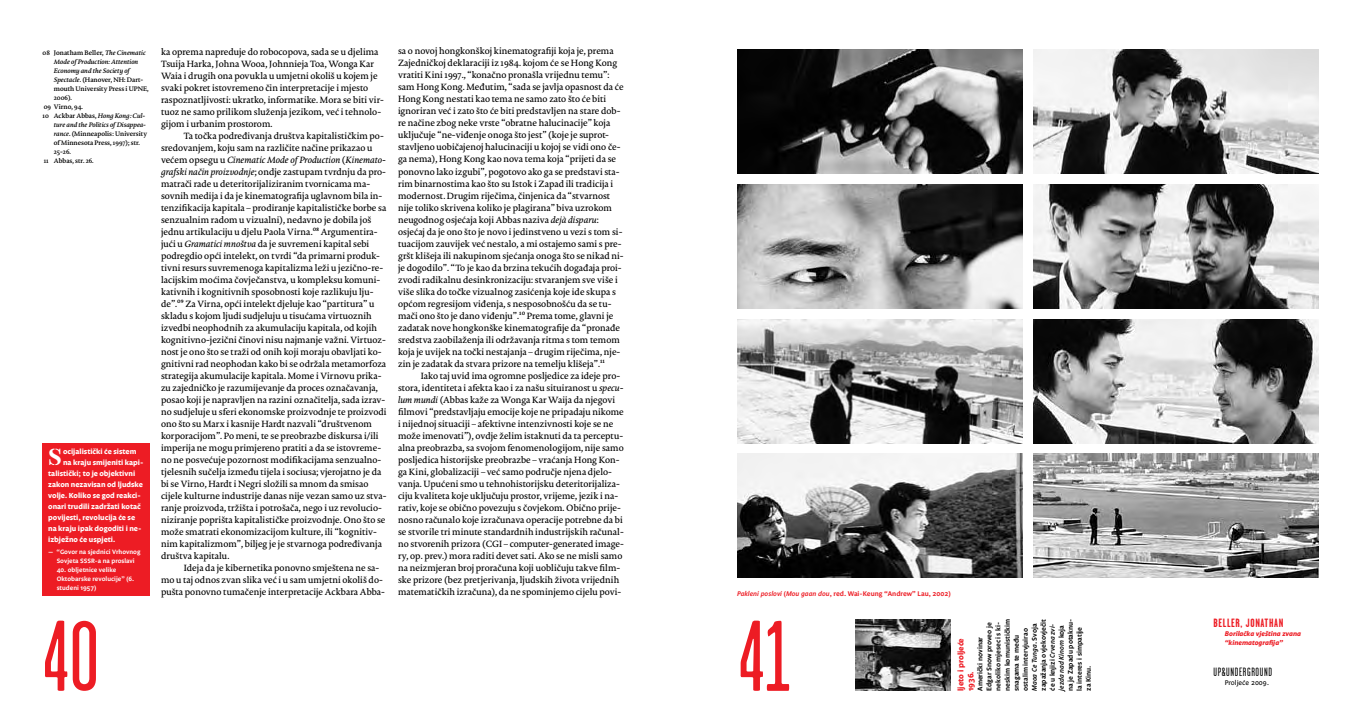
<style>
.page{position:relative;width:1361px;height:709px;background:#fff}
.page>*{position:absolute;margin:0;border:0;box-sizing:border-box;transform-origin:0 0}
.t1{font:100px "Garage Gothic";color:#ed1c24}
.t2{font:500 23px "Le Corbusier Stencil";color:#fff}
.t3{font:700 12px "Garage Gothic";letter-spacing:.05em;color:#ed1c24}
.t4{font:12px "Garage Gothic";letter-spacing:.05em;color:#000}
.t5{font:9px/12px "Porta Medium F";color:#000}
.t6{font:9px "Porta Medium Italic F";color:#000}
.t7{font:900 8px/10px "Legato";color:#ed1c24}
.t8{font:700 7.5px "Legato Semi";color:#fff}
.t9{font:7px/9px "Legato Semi";color:#000}
.t10{font:7px "Legato Semi";color:#ed1c24}
.t11{font:italic 900 7px/9px "Legato";color:#ed1c24}
.t12{font:900 7px "Legato";color:#000}
.t13{font:6.5px "Porta Bold F";color:#000}
.t14{font:6.5px/9px "Legato Semi";color:#fff;text-align:center}
.t15{font:6.5px/9px "Porta Bold Italic F";color:#000}
.s1{font-family:"Porta Bold Italic F"}
.s2{font-family:"Porta Medium F"}
.s3{font-family:"Porta Medium Italic F"}
.s4{font-style:italic}
</style>
<div class="page">
<img style="left:737px;top:50px;width:285px;height:124px">
<img style="left:1033px;top:50px;width:285px;height:124px">
<img style="left:737px;top:184px;width:285px;height:124px">
<img style="left:1033px;top:184px;width:285px;height:124px">
<img style="left:737px;top:319px;width:285px;height:124px">
<img style="left:1033px;top:319px;width:285px;height:124px">
<img style="left:737px;top:454px;width:285px;height:123px">
<img style="left:1033px;top:454px;width:285px;height:123px">
<img style="left:855px;top:619px;width:95px;height:72px">
<div style="left:43px;top:443px;width:107px;height:152px;background:#ed1c24"></div>
<p class="t13" style="left:43px;top:48px;width:105px">08 Jonatham Beller, <span class="s1">The Cinematic</span></p>
<p class="t15" style="left:54px;top:57px;width:86px">Mode of Production: Attention<br>Economy and the Society of</p>
<p class="t13" style="left:54px;top:75px;width:91px"><span class="s1">Spectacle</span>. (Hanover, NH: Dart-</p>
<p class="t13" style="left:54px;top:84px;width:96px">mouth University Press i UPNE,</p>
<p class="t13" style="left:54px;top:93px;width:20px">2006).</p>
<p class="t13" style="left:44px;top:102px;width:41px">09 Virno, 94.</p>
<p class="t13" style="left:43px;top:111px;width:104px">10 Ackbar Abbas, <span class="s1">Hong Kong: Cul-</span></p>
<p class="t15" style="left:54px;top:120px;width:94px">ture and the Politics of Disappea-</p>
<p class="t13" style="left:54px;top:129px;width:95px"><span class="s1">rance</span>. (Minneapolis: University</p>
<p class="t13" style="left:54px;top:139px;width:88px">of Minnesota Press, 1997); str.</p>
<p class="t13" style="left:54px;top:148px;width:19px">25-26.</p>
<p class="t13" style="left:44px;top:157px;width:52px">11 Abbas, str. 26.</p>
<h2 class="t2" style="left:48px;top:443px;width:15px">S</h2>
<p class="t8" style="left:63px;top:447px;width:75px">ocijalistički će sistem</p>
<p class="t8" style="left:63px;top:458px;width:82px">na kraju smijeniti kapi-</p>
<p class="t8" style="left:48px;top:469px;width:88px">talistički; to je objektivni</p>
<p class="t8" style="left:48px;top:480px;width:96px">zakon nezavisan od ljudske</p>
<p class="t8" style="left:48px;top:491px;width:94px">volje. Koliko se god reakci-</p>
<p class="t8" style="left:48px;top:502px;width:94px">onari trudili zadržati kotač</p>
<p class="t8" style="left:48px;top:513px;width:89px">povijesti, revolucija će se</p>
<p class="t8" style="left:48px;top:524px;width:95px">na kraju ipak dogoditi i ne-</p>
<p class="t8" style="left:48px;top:535px;width:69px">izbježno će uspjeti.</p>
<p class="t14" style="left:48px;top:547px;width:94px">— “Govor na sjednici Vrhovnog<br>Sovjeta SSSR-a na proslavi</p>
<p class="t14" style="left:57px;top:565px;width:79px;text-align:left">40. obljetnice velike<br>Oktobarske revolucije” (6. studeni 1957)</p>
<p class="t5" style="left:161px;top:46px;width:224px">ka oprema napreduje do robocopova, sada se u djelima Tsuija Harka, Johna Wooa, Johnnieja Toa, Wonga Kar Waia i drugih ona povukla u umjetni okoliš u kojem je svaki pokret istovremeno čin interpretacije i mjesto raspoznatljivosti: ukratko, informatike. Mora se biti vir&shy;tuoz ne samo prilikom služenja jezikom, već i tehnolo&shy;gijom i urbanim prostorom.</p>
<p class="t5" style="left:161px;top:130px;width:224px;text-indent:23px">Ta točka podređivanja društva kapitalističkim po&shy;sredovanjem, koju sam na različite načine prikazao u</p>
<p class="t6" style="left:161px;top:154px;width:226px"><span class="s2">većem opsegu u</span> Cinematic Mode of Production <span class="s2">(</span>Kinemato-</p>
<p class="t5" style="left:161px;top:166px;width:227px"><span class="s3">grafski način proizvodnje</span>; ondje zastupam tvrdnju da pro&shy;matrači rade u deteritorijaliziranim tvornicama ma&shy;sovnih medija i da je kinematografija uglavnom bila in&shy;tenzifikacija kapitala – prodiranje kapitalističke borbe sa senzualnim radom u vizualni), nedavno je dobila još jednu artikulaciju u djelu Paola Virna.<sup>08</sup> Argumentira&shy;jući u <span class="s3">Gramatici mnoštva</span> da je suvremeni kapital sebi podregdio opći intelekt, on tvrdi “da primarni produk&shy;tivni resurs suvremenoga kapitalizma leži u jezično-re&shy;lacijskim moćima čovječanstva, u kompleksu komuni&shy;kativnih i kognitivnih sposobnosti koje razlikuju lju&shy;de”.<sup>09</sup> Za Virna, opći intelekt djeluje kao “partitura” u skladu s kojom ljudi sudjeluju u tisućama virtuoznih izvedbi neophodnih za akumulaciju kapitala, od kojih kognitivno-jezični činovi nisu najmanje važni. Virtuoz&shy;nost je ono što se traži od onih koji moraju obavljati ko&shy;gnitivni rad neophodan kako bi se održala metamorfoza strategija akumulacije kapitala. Mome i Virnovu prika&shy;zu zajedničko je razumijevanje da proces označavanja, posao koji je napravljen na razini označitelja, sada izrav&shy;no sudjeluje u sferi ekonomske proizvodnje te proizvodi ono što su Marx i kasnije Hardt nazvali “društvenom korporacijom”. Po meni, te se preobrazbe diskursa i/ili imperija ne mogu primjereno pratiti a da se istovreme&shy;no ne posvećuje pozornost modifikacijama senzualno&shy;tjelesnih sučelja između tijela i sociusa; vjerojatno je da bi se Virno, Hardt i Negri složili sa mnom da smisao cijele kulturne industrije danas nije vezan samo uz stva&shy;ranje proizvoda, tržišta i potrošača, nego i uz revolucio&shy;niziranje poprišta kapitalističke proizvodnje. Ono što se može smatrati ekonomizacijom kulture, ili “kognitiv&shy;nim kapitalizmom”, biljeg je je stvarnoga podređivanja društva kapitalu.</p>
<p class="t5" style="left:161px;top:562px;width:226px;text-indent:23px">Ideja da je kibernetika ponovno smještena ne sa&shy;mo u taj odnos zvan slika već i u sam umjetni okoliš do&shy;pušta ponovno tumačenje interpretacije Ackbara Abba-</p>
<p class="t5" style="left:398px;top:46px;width:227px">sa o novoj hongkonškoj kinematografiji koja je, prema Zajedničkoj deklaraciji iz 1984. kojom će se Hong Kong vratiti Kini 1997., “konačno pronašla vrijednu temu”: sam Hong Kong. Međutim, “sada se javlja opasnost da će Hong Kong nestati kao tema ne samo zato što će biti ignoriran već i zato što će biti predstavljen na stare dob&shy;re načine zbog neke vrste “obratne halucinacije” koja uključuje “ne-viđenje onoga što jest” (koje je suprot&shy;stavljeno uobičajenoj halucinaciji u kojoj se vidi ono če&shy;ga nema), Hong Kong kao nova tema koja “prijeti da se ponovno lako izgubi”, pogotovo ako ga se predstavi sta&shy;rim binarnostima kao što su Istok i Zapad ili tradicija i modernost. Drugim riječima, činjenica da “stvarnost nije toliko skrivena koliko je plagirana” biva uzrokom neugodnog osjećaja koji Abbas naziva <span class="s3">dejà disparu</span>: osjećaj da je ono što je novo i jedinstveno u vezi s tom si&shy;tuacijom zauvijek već nestalo, a mi ostajemo sami s pre&shy;gršt klišeja ili nakupinom sjećanja onoga što se nikad ni&shy;je dogodilo”. “To je kao da brzina tekućih događaja proi&shy;zvodi radikalnu desinkronizaciju: stvaranjem sve više i više slika do točke vizualnog zasićenja koje ide skupa s općom regresijom viđenja, s nesposobnošću da se tu&shy;mači ono što je dano viđenju”.<sup>10</sup> Prema tome, glavni je zadatak nove hongkonške kinematografije da “pronađe sredstva zaobilaženja ili održavanja ritma s tom temom koja je uvijek na točki nestajanja – drugim riječima, nje&shy;zin je zadatak da stvara prizore na temelju klišeja”.<sup>11</sup></p>
<p class="t5" style="left:398px;top:370px;width:227px;text-indent:23px">Iako taj uvid ima ogromne posljedice za ideje pro&shy;stora, identiteta i afekta kao i za našu situiranost u <span class="s3">specu&shy;lum mundi</span> (Abbas kaže za Wonga Kar Waija da njegovi filmovi “predstavljaju emocije koje ne pripadaju nikome i nijednoj situaciji – afektivne intenzivnosti koje se ne može imenovati”), ovdje želim istaknuti da ta perceptu&shy;alna preobrazba, sa svojom fenomenologijom, nije samo posljedica historijske preobrazbe – vraćanja Hong Kon&shy;ga Kini, globalizaciji – već samo područje njena djelo&shy;vanja. Upućeni smo u tehnohistorijsku deteritorijaliza&shy;ciju kvaliteta koje uključuju prostor, vrijeme, jezik i na&shy;rativ, koje se obično povezuju s čovjekom. Obično prije&shy;nosno računalo koje izračunava operacije potrebne da bi se stvorile tri minute standardnih industrijskih računal&shy;no stvorenih prizora (CGI – computer-generated image&shy;ry, op. prev.) mora raditi devet sati. Ako se ne misli samo na neizmjeran broj proračuna koji uobličuju takve film&shy;ske prizore (bez pretjerivanja, ljudskih života vrijednih matematičkih izračuna), da ne spominjemo cijelu povi-</p>
<p class="t10" style="left:737px;top:589px;width:215px"><span class="s4">Pakleni poslovi</span> (<span class="s4">Mou gaan dou</span>, red. Wai-Keung “Andrew” Lau, 2002)</p>
<h1 class="t1" style="left:43px;top:604px;width:58px">40</h1>
<h1 class="t1" style="left:738px;top:604px;width:54px">41</h1>
<h3 class="t3" style="left:1213px;top:616px;width:66px">BELLER, JONATHAN</h3>
<p class="t9" style="left:976px;top:691px;width:73px;rotate:-90deg">Američki novinar<br>Edgar Snow proveo je nekoliko mjeseci s ki&shy;neskim komunističkim snagama te među ostalim intervjuirao<br><span class="s4">Maoa Ce Tunga</span>. Svoja zapažanja ovjekovječit će u knjizi <span class="s4">Crvena zvi&shy;jezda nad Kinom</span> koja na je Zapadu potaknu&shy;la interes i simpatije za Kinu.</p>
<p class="t11" style="left:1225px;top:629px;width:78px">Borilačka vještina zvana “kinematogra∫ja”</p>
<h3 class="t4" style="left:1213px;top:665px;width:60px">UP&amp;UNDERGROUND</h3>
<p class="t12" style="left:1225px;top:678px;width:46px">Proljeće 2009.</p>
<p class="t7" style="left:956px;top:691px;width:54px;rotate:-90deg">ljeto i proljeće<br>1936.</p>
</div>
